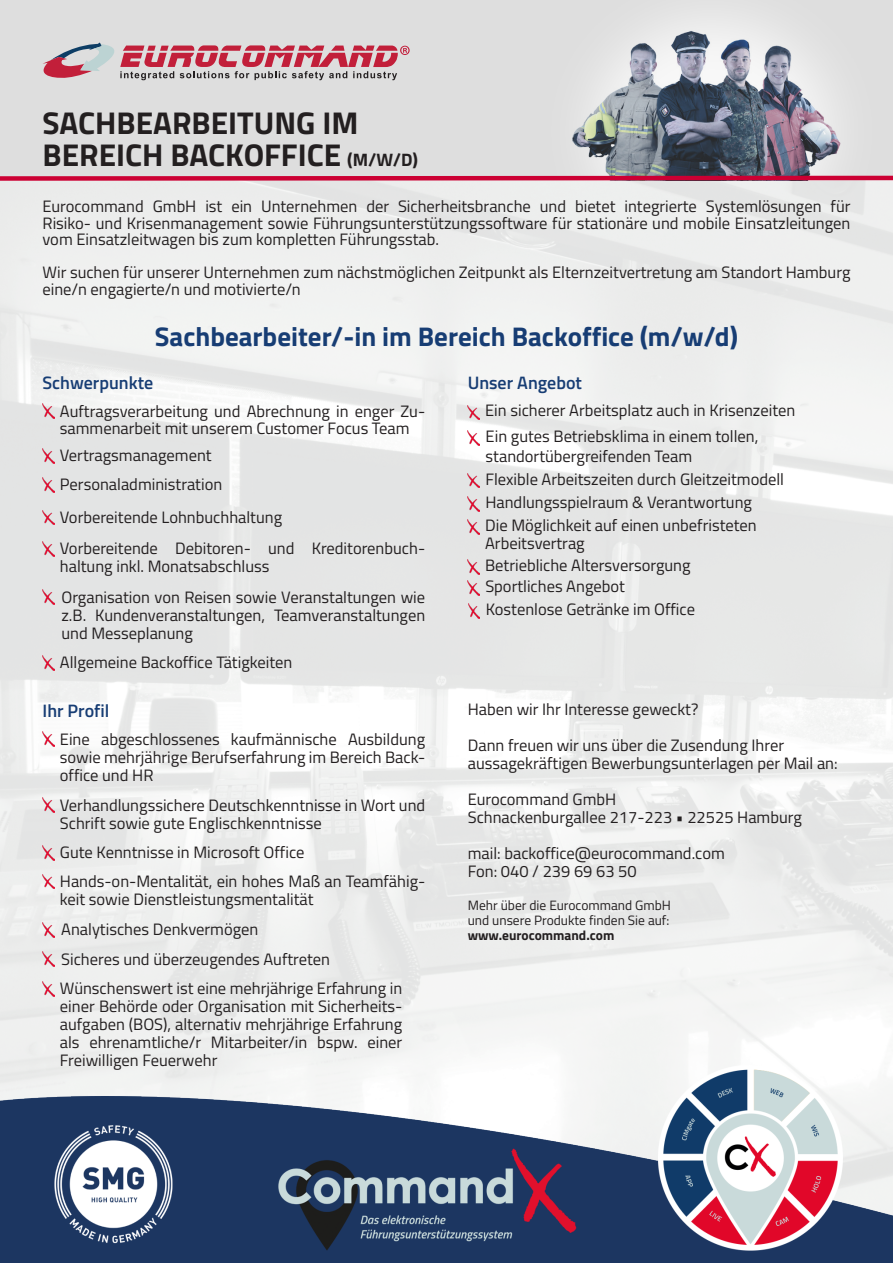
<style>
.page{position:relative;width:893px;height:1263px;background:#fff}
.page>*{position:absolute;margin:0;border:0;box-sizing:border-box;transform-origin:0 0}
.Absatzformat_1{font:700 31.5px "Titillium Web";color:#231f20}
.t1{font:700 27px "Titillium Web";color:#173d74}
.t2{font:600 18px "Titillium Web";color:#173d74}
.t3{font:16.5px/18px "Titillium Web";color:#231f20}
.t4{font:13.5px "Titillium Web";color:#231f20}
.t5{font:700 13.5px "Titillium Web";color:#231f20}
.s1{font-size:18px}
</style>
<div class="page">
<img style="left:0;top:183px;width:893px;height:783px">
<div style="left:0;top:0;width:893px;height:178px;background:#dedede"></div>
<img style="left:572px;top:18px;width:269px;height:155px">
<img style="left:43px;top:448px;width:11px;height:15px">
<img style="left:468px;top:405px;width:11px;height:15px">
<img style="left:43px;top:404px;width:11px;height:14px">
<svg style="left:0;top:173px;width:893px;height:10px"></svg>
<img style="left:0;top:966px;width:893px;height:297px">
<svg style="left:43px;top:43px;width:367px;height:37px"></svg>
<img style="left:468px;top:431px;width:11px;height:14px">
<img style="left:468px;top:473px;width:11px;height:15px">
<img style="left:468px;top:496px;width:11px;height:15px">
<img style="left:468px;top:520px;width:11px;height:15px">
<img style="left:468px;top:581px;width:11px;height:15px">
<img style="left:468px;top:604px;width:12px;height:15px">
<img style="left:43px;top:731px;width:11px;height:15px">
<img style="left:43px;top:798px;width:11px;height:15px">
<img style="left:43px;top:845px;width:11px;height:15px">
<img style="left:43px;top:874px;width:11px;height:15px">
<img style="left:43px;top:922px;width:11px;height:15px">
<img style="left:43px;top:981px;width:11px;height:15px">
<img style="left:43px;top:478px;width:11px;height:15px">
<img style="left:43px;top:510px;width:11px;height:15px">
<img style="left:43px;top:541px;width:11px;height:15px">
<img style="left:43px;top:590px;width:11px;height:15px">
<img style="left:43px;top:655px;width:11px;height:15px">
<img style="left:43px;top:952px;width:11px;height:15px">
<img style="left:468px;top:560px;width:11px;height:15px">
<p class="Absatzformat_1" style="left:43px;top:98px;width:317px">SACHBEARBEITUNG IM</p>
<p class="Absatzformat_1" style="left:43px;top:131px;width:377px">BEREICH BACKOFFICE <span class="s1">(M/W/D)</span></p>
<p class="t3" style="left:43px;top:197px;width:809px;line-height:16.5px;text-align:justify">Eurocommand GmbH ist ein Unternehmen der Sicherheitsbranche und bietet integrierte Systemlösungen für Risiko- und Krisenmanagement sowie Führungsunterstützungssoftware für stationäre und mobile Einsatzleitungen vom Einsatzleitwagen bis zum kompletten Führungsstab.</p>
<p class="t3" style="left:43px;top:263px;width:809px;line-height:16.5px">Wir suchen für unserer Unternehmen zum nächstmöglichen Zeitpunkt als Elternzeitvertretung am Standort Hamburg eine/n engagierte/n und motivierte/n</p>
<p class="t1" style="left:155px;top:316px;width:585px">Sachbearbeiter/-in im Bereich Backoffice (m/w/d)</p>
<p class="t2" style="left:43px;top:369px;width:112px">Schwerpunkte</p>
<p class="t2" style="left:468px;top:369px;width:116px">Unser Angebot</p>
<p class="t3" style="left:485px;top:401px;width:312px">Ein sicherer Arbeitsplatz auch in Krisenzeiten</p>
<p class="t3" style="left:60px;top:402px;width:367px;line-height:16.5px">Auftragsverarbeitung und Abrechnung in enger Zu&shy;sammenarbeit mit unserem Customer Focus Team</p>
<p class="t3" style="left:486px;top:425px;width:274px;line-height:19.8px">Ein gutes Betriebsklima in einem tollen, standortübergreifenden Team</p>
<p class="t3" style="left:485px;top:469px;width:300px">Flexible Arbeitszeiten durch Gleitzeitmodell</p>
<p class="t3" style="left:485px;top:492px;width:268px">Handlungsspielraum &amp; Verantwortung</p>
<p class="t3" style="left:485px;top:515px;width:273px">Die Möglichkeit auf einen unbefristeten<br>Arbeitsvertrag</p>
<p class="t3" style="left:485px;top:577px;width:141px">Sportliches Angebot</p>
<p class="t3" style="left:486px;top:600px;width:211px">Kostenlose Getränke im Office</p>
<p class="t3" style="left:60px;top:445px;width:153px">Vertragsmanagement</p>
<p class="t3" style="left:60px;top:475px;width:164px">Personaladministration</p>
<p class="t3" style="left:60px;top:507px;width:224px">Vorbereitende Lohnbuchhaltung</p>
<p class="t3" style="left:60px;top:539px;width:367px">Vorbereitende Debitoren- und Kreditorenbuch&shy;haltung inkl. Monatsabschluss</p>
<p class="t3" style="left:61px;top:587px;width:365px;text-align:justify">Organisation von Reisen sowie Veranstaltungen wie z.B. Kundenveranstaltungen, Teamveranstaltungen und Messeplanung</p>
<p class="t3" style="left:60px;top:653px;width:234px">Allgemeine Backoffice Tätigkeiten</p>
<p class="t3" style="left:485px;top:556px;width:207px">Betriebliche Altersversorgung</p>
<p class="t2" style="left:43px;top:697px;width:68px">Ihr Profil</p>
<p class="t3" style="left:60px;top:730px;width:367px;text-align:justify">Eine abgeschlossenes kaufmännische Ausbildung sowie mehrjährige Berufserfahrung im Bereich Back&shy;office und HR</p>
<p class="t3" style="left:60px;top:795px;width:367px">Verhandlungssichere Deutschkenntnisse in Wort und<br>Schrift sowie gute Englischkenntnisse</p>
<p class="t3" style="left:60px;top:842px;width:246px">Gute Kenntnisse in Microsoft Office</p>
<p class="t3" style="left:60px;top:872px;width:367px">Hands-on-Mentalität, ein hohes Maß an Teamfähig&shy;keit sowie Dienstleistungsmentalität</p>
<p class="t3" style="left:61px;top:919px;width:199px">Analytisches Denkvermögen</p>
<p class="t3" style="left:61px;top:949px;width:270px">Sicheres und überzeugendes Auftreten</p>
<p class="t3" style="left:60px;top:978px;width:344px;text-align:justify">Wünschenswert ist eine mehrjährige Erfahrung in einer Behörde oder Organisation mit Sicherheits&shy;aufgaben (BOS), alternativ mehrjährige Erfahrung als ehrenamtliche/r Mitarbeiter/in bspw. einer Freiwilligen Feuerwehr</p>
<p class="t3" style="left:468px;top:700px;width:232px">Haben wir Ihr Interesse geweckt?</p>
<p class="t3" style="left:468px;top:736px;width:371px">Dann freuen wir uns über die Zusendung Ihrer aussagekräftigen Bewerbungsunterlagen per Mail an:</p>
<p class="t3" style="left:468px;top:790px;width:150px">Eurocommand GmbH</p>
<p class="t3" style="left:468px;top:808px;width:336px">Schnackenburgallee 217-223 • 22525 Hamburg</p>
<p class="t3" style="left:468px;top:844px;width:259px">mail: backoffice@eurocommand.com</p>
<p class="t3" style="left:468px;top:862px;width:170px">Fon: 040 / 239 69 63 50</p>
<p class="t4" style="left:468px;top:896px;width:205px">Mehr über die Eurocommand GmbH</p>
<p class="t4" style="left:468px;top:911px;width:203px">und unsere Produkte finden Sie auf:</p>
<p class="t5" style="left:468px;top:925px;width:148px">www.eurocommand.com</p>
</div>
